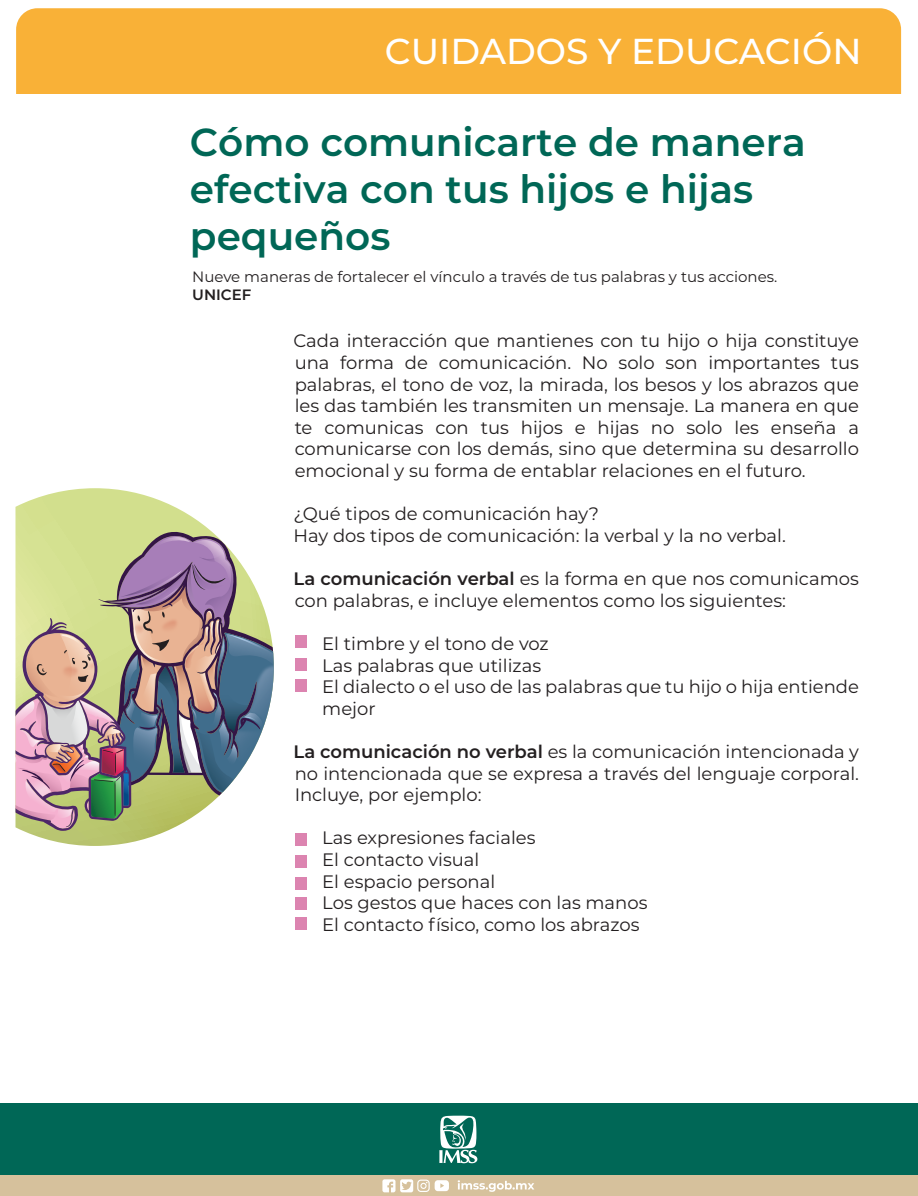
<style>
.page{position:relative;width:918px;height:1196px;background:#fff}
.page>*{position:absolute;margin:0;border:0;box-sizing:border-box;transform-origin:0 0}
.t1{font:600 39px/46.8px "Montserrat";color:#006756}
.t2{font:500 36px "Montserrat";color:#fff}
.t3{font:18px/21.6px "Montserrat";color:#231f20}
.t4{font:15px "Montserrat";color:#231f20}
.t5{font:600 15px "Montserrat";color:#231f20}
.s1{font-weight:600}
</style>
<div class="page">
<div style="left:0;top:1137px;width:918px;height:59px;background:#d6c19c"></div>
<div style="left:0;top:1102px;width:918px;height:72px;background:#006756"></div>
<svg style="left:439px;top:1115px;width:38px;height:48px"></svg>
<svg style="left:458px;top:1180px;width:76px;height:11px"></svg>
<svg style="left:382px;top:1179px;width:67px;height:13px"></svg>
<div style="left:16px;top:8px;width:885px;height:86px;background:#f9b137"></div>
<svg style="left:15px;top:488px;width:182px;height:358px"></svg>
<svg style="left:15px;top:522px;width:259px;height:309px;background:#afa898"></svg>
<div style="left:295px;top:635px;width:12px;height:12px;background:#dc84b0"></div>
<div style="left:295px;top:833px;width:12px;height:12px;background:#dc84b0"></div>
<div style="left:295px;top:855px;width:12px;height:12px;background:#dc84b0"></div>
<div style="left:295px;top:877px;width:12px;height:12px;background:#dc84b0"></div>
<div style="left:295px;top:897px;width:12px;height:12px;background:#dc84b0"></div>
<div style="left:295px;top:918px;width:12px;height:12px;background:#dc84b0"></div>
<div style="left:295px;top:658px;width:12px;height:12px;background:#dc84b0"></div>
<div style="left:295px;top:679px;width:12px;height:12px;background:#dc84b0"></div>
<h2 class="t2" style="left:385px;top:26px;width:478px">CUIDADOS Y EDUCACIÓN</h2>
<h2 class="t2" style="left:732px;top:26px;width:129px">SALUD</h2>
<h1 class="t1" style="left:190px;top:117px;width:617px">Cómo comunicarte de manera efectiva con tus hijos e hijas pequeños</h1>
<p class="t4" style="left:192px;top:267px;width:587px">Nueve maneras de fortalecer el vínculo a través de tus palabras y tus acciones.</p>
<p class="t5" style="left:192px;top:284px;width:61px">UNICEF</p>
<p class="t3" style="left:293px;top:329px;width:567px;text-align:justify">Cada interacción que mantienes con tu hijo o hija constituye una forma de comunicación. No solo son importantes tus palabras, el tono de voz, la mirada, los besos y los abrazos que les das también les transmiten un mensaje. La manera en que te comunicas con tus hijos e hijas no solo les enseña a comunicarse con los demás, sino que determina su desarrollo emocional y su forma de entablar relaciones en el futuro.</p>
<p class="t3" style="left:293px;top:502px;width:494px">¿Qué tipos de comunicación hay?<br>Hay dos tipos de comunicación: la verbal y la no verbal.</p>
<p class="t3" style="left:293px;top:567px;width:567px"><span class="s1">La comunicación verbal</span> es la forma en que nos comunicamos con palabras, e incluye elementos como los siguientes:</p>
<p class="t3" style="left:322px;top:632px;width:538px">El timbre y el tono de voz<br>Las palabras que utilizas<br>El dialecto o el uso de las palabras que tu hijo o hija entiende mejor</p>
<p class="t3" style="left:293px;top:740px;width:567px;text-align:justify"><span class="s1">La comunicación no verbal</span> es la comunicación intencionada y no intencionada que se expresa a través del lenguaje corporal.<br>Incluye, por ejemplo:</p>
<p class="t3" style="left:322px;top:826px;width:327px">Las expresiones faciales<br>El contacto visual<br>El espacio personal<br>Los gestos que haces con las manos<br>El contacto físico, como los abrazos</p>
</div>
